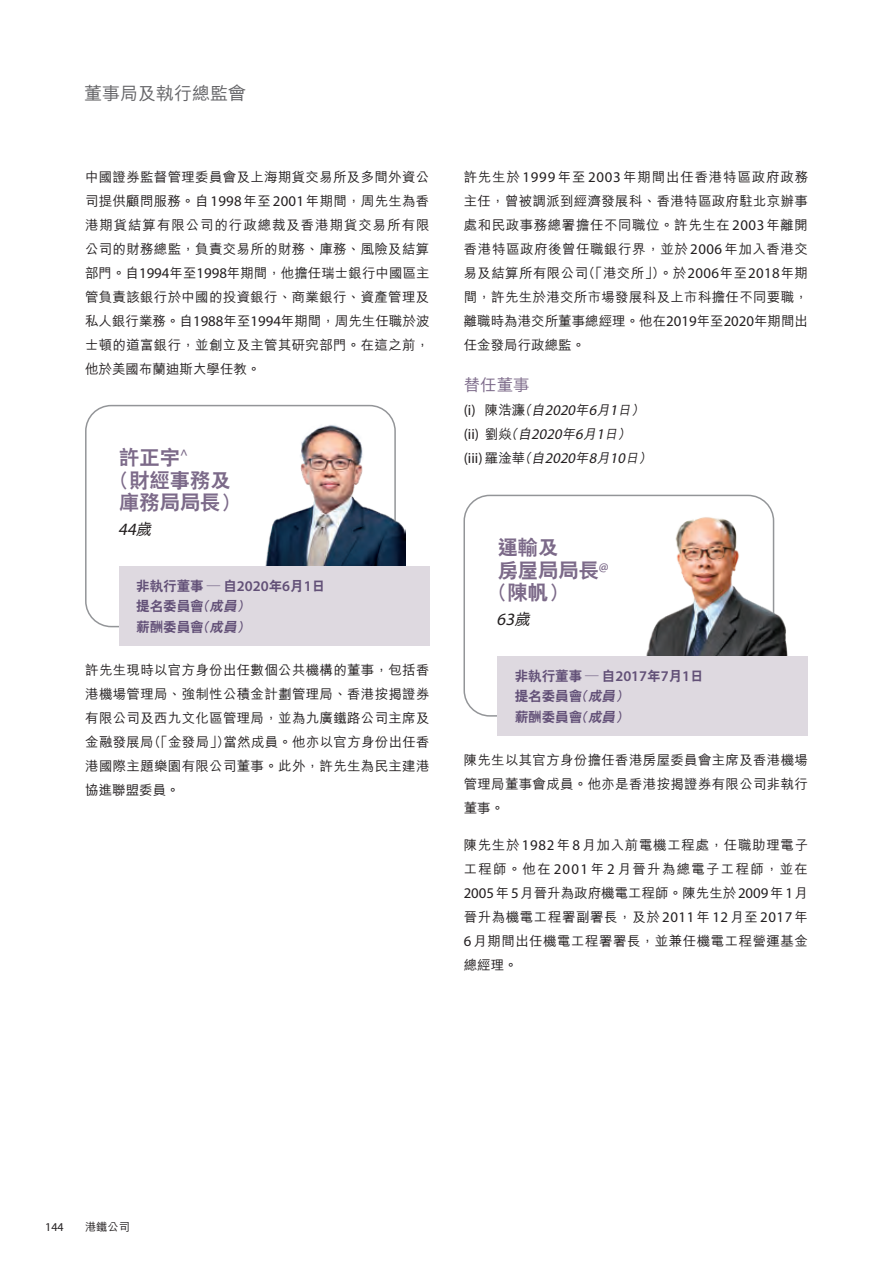
<style>
.page{position:relative;width:893px;height:1263px;background:#fff}
.page>*{position:absolute;margin:0;border:0;box-sizing:border-box;transform-origin:0 0}
.C_Level_2{font:800 20.25px/22.5px "C Hei 2 HK";color:#7c6a89;text-align:center}
.t1{font:500 18px "M Hei HK";color:#636366}
.C_Aged{font:italic 17.4px "Myriad Pro";color:#231f20}
.C_Level_3{font:500 16.5px "M Hei HK";color:#7c6a89}
.C_Body{font:italic 14.85px "Myriad Pro";color:#231f20}
.C_Body-2{font:500 13.5px/24px "M Hei HK";letter-spacing:.02em;color:#231f20;text-align:justify}
.C_Info_4C{font:800 13.5px "C Hei 2 HK";color:#625077}
.C_Body-3{font:italic 500 13.5px "M Hei HK";color:#231f20}
.t2{font:12px "Myriad Pro";color:#231f20}
.t3{font:500 11.25px "M Hei HK";color:#231f20}
.s1{font-family:"Myriad Pro";font-weight:400;font-size:14.85px}
.s2{font-family:"Myriad Pro";font-weight:400;font-style:normal;font-size:14.85px}
.s3{font-style:normal}
.s4{font-family:"M Hei HK";font-weight:500;font-style:normal;font-size:13.5px}
.s5{font-family:"M Hei HK";font-weight:500;font-size:13.5px}
.s6{font-family:"M Hei HK";font-weight:500;font-size:15.75px}
.s7{font-family:"Myriad Pro";font-weight:600;font-size:14.85px}
.s8{font-style:italic}
</style>
<div class="page">
<svg style="left:85px;top:404px;width:307px;height:224px"></svg>
<img style="left:258px;top:418px;width:148px;height:148px">
<div style="left:119px;top:566px;width:311px;height:80px;background:#ded9e0"></div>
<svg style="left:463px;top:494px;width:308px;height:223px"></svg>
<img style="left:632px;top:508px;width:156px;height:148px">
<div style="left:498px;top:656px;width:310px;height:80px;background:#ded9e0"></div>
<h2 class="t1" style="left:84px;top:81px;width:164px">董事局及執行總監會</h2>
<p class="C_Body-2" style="left:85px;top:164px;width:346px">中國證券監督管理委員會及上海期貨交易所及多間外資公司提供顧問服務。自<span class="s1">1998</span>年至<span class="s1">2001</span>年期間，周先生為香港期貨結算有限公司的行政總裁及香港期貨交易所有限公司的財務總監，負責交易所的財務、庫務、風險及結算部門。自<span class="s1">1994</span>年至<span class="s1">1998</span>年期間，他擔任瑞士銀行中國區主管負責該銀行於中國的投資銀行、商業銀行、資產管理及私人銀行業務。自<span class="s1">1988</span>年至<span class="s1">1994</span>年期間，周先生任職於波士頓的道富銀行，並創立及主管其研究部門。在這之前，他於美國布蘭迪斯大學任教。</p>
<p class="C_Body-2" style="left:464px;top:164px;width:346px">許先生於 <span class="s1">1999</span> 年至 <span class="s1">2003</span> 年期間出任香港特區政府政務主任，曾被調派到經濟發展科、香港特區政府駐北京辦事處和民政事務總署擔任不同職位。許先生在 <span class="s1">2003</span>年離開香港特區政府後曾任職銀行界，並於 <span class="s1">2006</span>年加入香港交易及結算所有限公司（「港交所」）。於<span class="s1">2006</span>年至<span class="s1">2018</span>年期間，許先生於港交所市場發展科及上市科擔任不同要職，離職時為港交所董事總經理。他在<span class="s1">2019</span>年至<span class="s1">2020</span>年期間出任金發局行政總監。</p>
<p class="C_Level_3" style="left:464px;top:373px;width:67px">替任董事</p>
<p class="C_Body-3" style="left:464px;top:400px;width:185px"><span class="s2">(i)</span> <span class="s3">陳浩濂</span>（自<span class="s1">2020</span>年<span class="s1">6</span>月<span class="s1">1</span>日）</p>
<p class="C_Body-3" style="left:464px;top:424px;width:172px"><span class="s2">(i i)</span> <span class="s3">劉焱</span>（自<span class="s1">2020</span>年<span class="s1">6</span>月<span class="s1">1</span>日）</p>
<p class="C_Level_2" style="left:119px;top:447px;width:70px">許正宇<sup>^</sup></p>
<p class="C_Body" style="left:464px;top:449px;width:193px"><span class="s3">(i i i)</span> <span class="s4">羅淦華</span><span class="s5">（自</span>2020<span class="s5">年</span>8<span class="s5">月</span>10<span class="s5">日）</span></p>
<p class="C_Level_2" style="left:109px;top:469px;width:133px">（財經事務及庫務局局長）</p>
<p class="C_Aged" style="left:118px;top:518px;width:39px">44<span class="s6">歲</span></p>
<p class="C_Level_2" style="left:498px;top:536px;width:62px">運輸及</p>
<p class="C_Level_2" style="left:498px;top:559px;width:113px">房屋局局長<sup>@</sup></p>
<p class="C_Level_2" style="left:488px;top:581px;width:82px">（陳帆）</p>
<p class="C_Aged" style="left:497px;top:608px;width:39px">63<span class="s6">歲</span></p>
<p class="C_Info_4C" style="left:136px;top:577px;width:190px">非執行董事 — 自<span class="s7">2020</span>年<span class="s7">6</span>月<span class="s7">1</span>日</p>
<p class="C_Info_4C" style="left:136px;top:597px;width:119px">提名委員會<span class="s8">（成員）</span></p>
<p class="C_Info_4C" style="left:136px;top:618px;width:119px">薪酬委員會<span class="s8">（成員）</span></p>
<p class="C_Body-2" style="left:85px;top:657px;width:346px">許先生現時以官方身份出任數個公共機構的董事，包括香港機場管理局、強制性公積金計劃管理局、香港按揭證券有限公司及西九文化區管理局，並為九廣鐵路公司主席及金融發展局（「金發局」）當然成員。他亦以官方身份出任香港國際主題樂園有限公司董事。此外，許先生為民主建港協進聯盟委員。</p>
<p class="C_Info_4C" style="left:515px;top:667px;width:190px">非執行董事 — 自<span class="s7">2017</span>年<span class="s7">7</span>月<span class="s7">1</span>日</p>
<p class="C_Info_4C" style="left:515px;top:687px;width:119px">提名委員會<span class="s8">（成員）</span></p>
<p class="C_Info_4C" style="left:515px;top:707px;width:119px">薪酬委員會<span class="s8">（成員）</span></p>
<p class="C_Body-2" style="left:464px;top:747px;width:346px">陳先生以其官方身份擔任香港房屋委員會主席及香港機場管理局董事會成員。他亦是香港按揭證券有限公司非執行董事。</p>
<p class="C_Body-2" style="left:464px;top:832px;width:346px">陳先生於 <span class="s1">1982</span> 年 <span class="s1">8</span> 月加入前電機工程處，任職助理電子工程師。他在 <span class="s1">2001</span> 年 <span class="s1">2</span> 月晉升為總電子工程師，並在<span class="s1">2005</span>年<span class="s1">5</span>月晉升為政府機電工程師。陳先生於<span class="s1">2009</span>年<span class="s1">1</span>月晉升為機電工程署副署長，及於 <span class="s1">2011</span>年<span class="s1">12</span>月至 <span class="s1">2017</span>年<span class="s1">6</span>月期間出任機電工程署署長，並兼任機電工程營運基金總經理。</p>
<p class="t2" style="left:45px;top:1220px;width:20px">144</p>
<p class="t3" style="left:85px;top:1219px;width:46px">港鐵公司</p>
</div>
